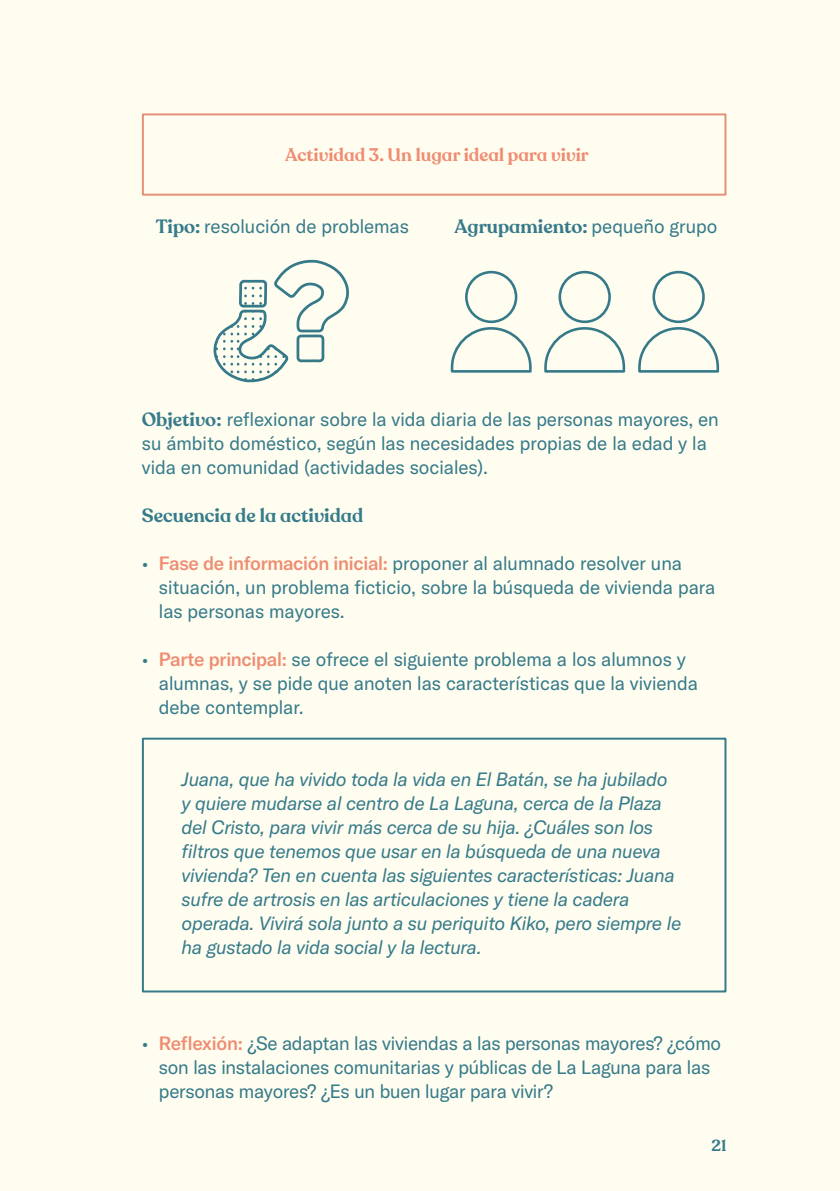
<style>
.page{position:relative;width:840px;height:1191px;background:#fff}
.page>*{position:absolute;margin:0;border:0;box-sizing:border-box;transform-origin:0 0}
.t1{font:19px/24px "GT America LCG";color:#367b8b}
.t2{font:italic 19px/24px "GT America LCG";letter-spacing:-.01em;color:#367b8b}
.t3{font:600 19px "Recoleta Alt";color:#367b8b}
.t4{font:600 18px "Recoleta Alt";color:#ef8c72}
.t5{font:600 16px "Recoleta Alt";color:#367b8b}
.s1{font-family:"Recoleta Alt";font-weight:600}
.s2{font-family:"GT America LCG";font-weight:400}
.s3{font-weight:500;color:#ee8d72}
</style>
<div class="page">
<div style="left:0;top:0;width:839px;height:1191px;background:#fffdef"></div>
<svg style="left:213px;top:259px;width:136px;height:124px"></svg>
<svg style="left:450px;top:327px;width:82px;height:46px"></svg>
<div style="left:465px;top:271px;width:52px;height:52px;border:3px solid #367a8a;border-radius:50%"></div>
<svg style="left:544px;top:327px;width:82px;height:46px"></svg>
<div style="left:558px;top:271px;width:52px;height:52px;border:3px solid #367a8a;border-radius:50%"></div>
<svg style="left:638px;top:327px;width:82px;height:46px"></svg>
<div style="left:652px;top:271px;width:52px;height:52px;border:3px solid #367a8a;border-radius:50%"></div>
<div style="left:142px;top:113px;width:584px;height:83px;border:2px solid #e29278"></div>
<div style="left:142px;top:737px;width:584px;height:255px;border:2px solid #367b8b"></div>
<p class="t4" style="left:285px;top:144px;width:305px">Actividad 3. Un lugar ideal para vivir</p>
<p class="t1" style="left:156px;top:213px;width:254px"><span class="s1">Tipo:</span> resolución de problemas</p>
<p class="t3" style="left:454px;top:215px;width:264px">Agrupamiento: <span class="s2">pequeño grupo</span></p>
<p class="t1" style="left:142px;top:405px;width:578px"><span class="s1">Objetivo:</span> reflexionar sobre la vida diaria de las personas mayores, en su ámbito doméstico, según las necesidades propias de la edad y la vida en comunidad (actividades sociales).</p>
<p class="t3" style="left:142px;top:503px;width:223px">Secuencia de la actividad</p>
<p class="t1" style="left:159px;top:549px;width:557px;text-indent:-17px">• <span class="s3">Fase de información inicial:</span> proponer al alumnado resolver una situación, un problema ficticio, sobre la búsqueda de vivienda para las personas mayores.</p>
<p class="t1" style="left:159px;top:645px;width:540px;text-indent:-17px">• <span class="s3">Parte principal:</span> se ofrece el siguiente problema a los alumnos y alumnas, y se pide que anoten las características que la vivienda debe contemplar.</p>
<p class="t2" style="left:181px;top:765px;width:501px">Juana, que ha vivido toda la vida en El Batán, se ha jubilado y quiere mudarse al centro de La Laguna, cerca de la Plaza del Cristo, para vivir más cerca de su hija. ¿Cuáles son los filtros que tenemos que usar en la búsqueda de una nueva vivienda? Ten en cuenta las siguientes características: Juana sufre de artrosis en las articulaciones y tiene la cadera operada. Vivirá sola junto a su periquito Kiko, pero siempre le ha gustado la vida social y la lectura.</p>
<p class="t1" style="left:159px;top:1029px;width:563px;text-indent:-17px">• <span class="s3">Reflexión:</span> ¿Se adaptan las viviendas a las personas mayores? ¿cómo son las instalaciones comunitarias y públicas de La Laguna para las personas mayores? ¿Es un buen lugar para vivir?</p>
<p class="t5" style="left:711px;top:1135px;width:17px">21</p>
</div>
